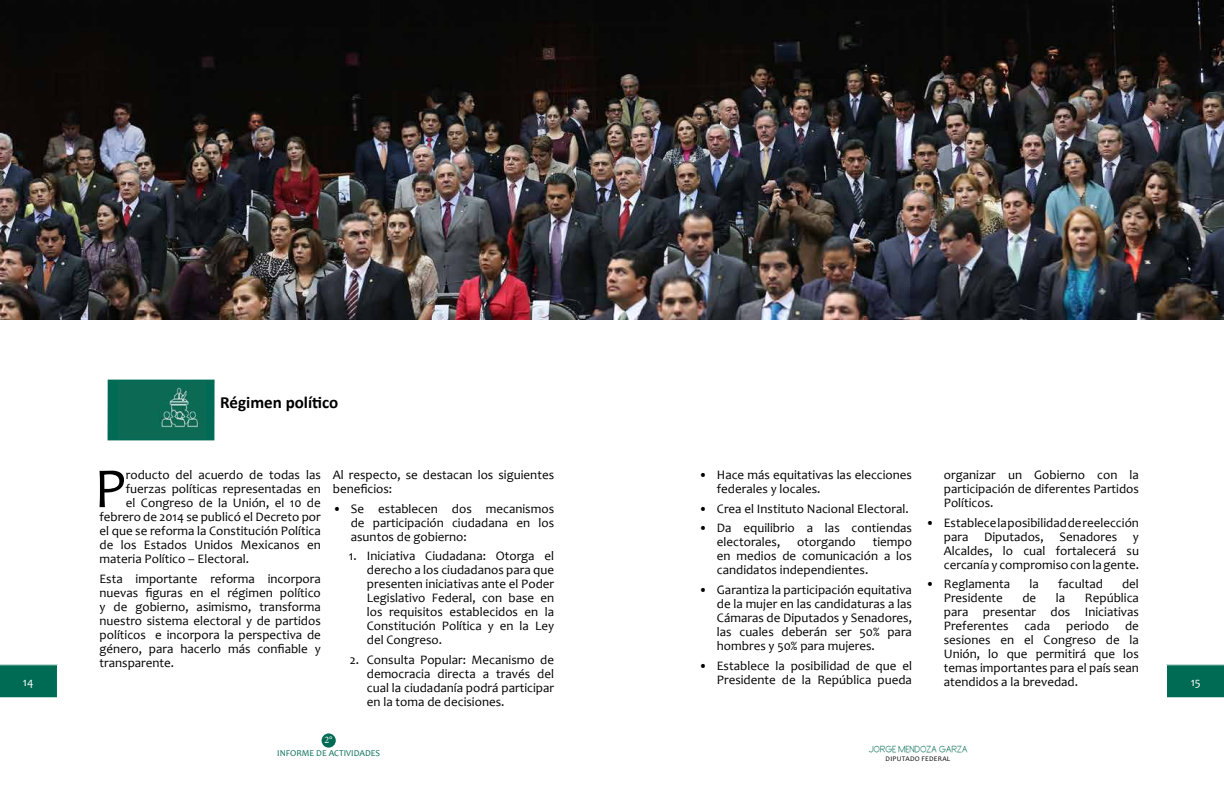
<style>
.page{position:relative;width:1224px;height:792px;background:#fff}
.page>*{position:absolute;margin:0;border:0;box-sizing:border-box;transform-origin:0 0}
.t1{font:57px "Candara";color:#000}
.t2{font:700 17px "Calibri";color:#000}
.t3{font:13px/14px "Candara";color:#000;text-align:justify}
.t4{font:12px "Primer Print";color:#006b54}
.t5{font:12px "Candara";color:#fff}
.t6{font:10px "Minion Pro";color:#fff}
.t7{font:9px "Candara";color:#006b54}
.t8{font:7px "Candara";letter-spacing:.04em;color:#000}
</style>
<div class="page">
<img style="left:0;top:0;width:1224px;height:319px">
<div style="left:108px;top:380px;width:107px;height:60px;background:#006b54"></div>
<img style="left:118px;top:382px;width:87px;height:56px">
<div style="left:322px;top:733px;width:14px;height:15px;background:#006b54;border-radius:50%"></div>
<svg style="left:0;top:664px;width:58px;height:34px;background:#11745f"></svg>
<svg style="left:1166px;top:664px;width:58px;height:34px;background:#11745f"></svg>
<h2 class="t2" style="left:220px;top:390px;width:120px">Régimen político</h2>
<h1 class="t1" style="left:94px;top:453px;width:33px">P</h1>
<p class="t3" style="left:126px;top:468px;width:196px">roducto del acuerdo de todas las</p>
<p class="t3" style="left:717px;top:468px;width:197px;text-indent:-18px">• Hace más equitativas las elecciones federales y locales.</p>
<p class="t3" style="left:699px;top:501px;width:211px">• Crea el Instituto Nacional Electoral.</p>
<p class="t3" style="left:717px;top:521px;width:197px;text-indent:-18px">• Da equilibrio a las contiendas electorales,</p>
<p class="t3" style="left:333px;top:468px;width:223px">Al respecto, se destacan los siguientes beneficios:</p>
<p class="t3" style="left:351px;top:501px;width:205px;text-indent:-18px">• Se establecen dos mecanismos de participación ciudadana en los asuntos de gobierno:</p>
<p class="t3" style="left:367px;top:549px;width:189px;text-indent:-18px">1. Iniciativa Ciudadana: Otorga el derecho a los ciudadanos para que presenten iniciativas ante el Poder Legislativo Federal, con base en los requisitos establecidos en la Constitución Política y en la Ley del Congreso.</p>
<p class="t3" style="left:367px;top:653px;width:189px;text-indent:-17px">2. Consulta Popular: Mecanismo de democracia directa a través del cual la ciudadanía podrá participar en la toma de decisiones.</p>
<p class="t3" style="left:944px;top:468px;width:197px">organizar un Gobierno con la participación de diferentes Partidos Políticos.</p>
<p class="t3" style="left:944px;top:515px;width:197px;text-indent:-18px">• Establece la posibilidad de reelección para Diputados, Senadores y Alcaldes, lo cual fortalecerá su cercanía y compromiso con la gente.</p>
<p class="t3" style="left:926px;top:577px;width:86px">• Reglamenta</p>
<p class="t3" style="left:1029px;top:577px;width:11px">la</p>
<p class="t3" style="left:1058px;top:577px;width:46px">facultad</p>
<p class="t3" style="left:1122px;top:577px;width:18px">del</p>
<p class="t3" style="left:944px;top:591px;width:60px">Presidente</p>
<p class="t3" style="left:1022px;top:591px;width:15px">de</p>
<p class="t3" style="left:1056px;top:591px;width:11px">la</p>
<p class="t3" style="left:126px;top:482px;width:196px">fuerzas políticas representadas en</p>
<p class="t3" style="left:126px;top:496px;width:196px">el Congreso de la Unión, el 10 de</p>
<p class="t3" style="left:100px;top:510px;width:223px">febrero de 2014 se publicó el Decreto por</p>
<p class="t3" style="left:100px;top:524px;width:223px">el que se reforma la Constitución Política</p>
<p class="t3" style="left:100px;top:538px;width:223px">de los Estados Unidos Mexicanos en</p>
<p class="t3" style="left:100px;top:552px;width:151px">materia Político – Electoral.</p>
<p class="t3" style="left:100px;top:571px;width:223px">Esta importante reforma incorpora nuevas figuras en el régimen político y de gobierno, asimismo, transforma nuestro sistema electoral y de partidos políticos e incorpora la perspectiva de género, para hacerlo más confiable y transparente.</p>
<p class="t3" style="left:797px;top:535px;width:60px">otorgando</p>
<p class="t3" style="left:717px;top:535px;width:197px;text-indent:156px">tiempo en medios de comunicación a los candidatos independientes.</p>
<p class="t3" style="left:717px;top:583px;width:197px;text-indent:-18px">• Garantiza la participación equitativa de la mujer en las candidaturas a las Cámaras de Diputados y Senadores, las cuales deberán ser 50% para hombres y 50% para mujeres.</p>
<p class="t3" style="left:699px;top:658px;width:215px;text-align:right">• Establece la posibilidad de que el<br>Presidente de la República pueda</p>
<p class="t3" style="left:944px;top:591px;width:197px;text-indent:141px">República para presentar dos Iniciativas Preferentes cada periodo de sesiones en el Congreso de la Unión, lo que permitirá que los temas importantes para el país sean atendidos a la brevedad.</p>
<p class="t5" style="left:23px;top:674px;width:12px">14</p>
<p class="t5" style="left:1191px;top:674px;width:12px">15</p>
<p class="t6" style="left:324px;top:733px;width:10px">2°</p>
<p class="t7" style="left:277px;top:748px;width:104px">INFORME DE ACTIVIDADES</p>
<p class="t4" style="left:868px;top:744px;width:101px">JORGE MENDOZA GARZA</p>
<p class="t8" style="left:886px;top:754px;width:66px">DIPUTADO FEDERAL</p>
</div>
